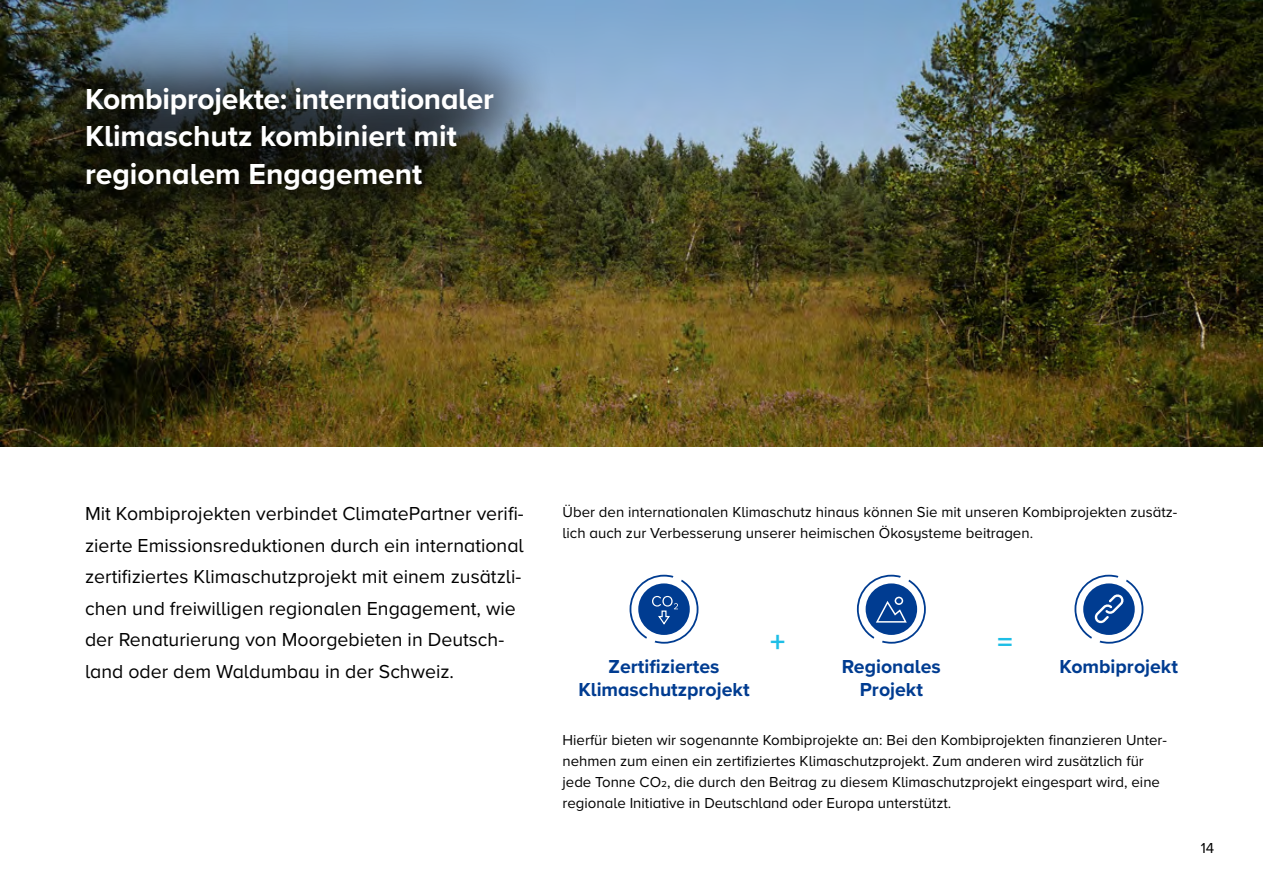
<style>
.page{position:relative;width:1263px;height:893px;background:#fff}
.page>*{position:absolute;margin:0;border:0;box-sizing:border-box;transform-origin:0 0}
.t1{font:700 30px/37.5px "Proxima Nova A";color:#fff}
.t2{font:700 30px "Proxima Nova A";color:#1ebee6}
.t3{font:19.5px/31.5px "Proxima Nova A";color:#000}
.t4{font:700 19.5px/22.5px "Proxima Nova A";color:#003c91;text-align:center}
.t5{font:15px/21px "Proxima Nova A";color:#000}
</style>
<div class="page">
<img style="left:0;top:0;width:1263px;height:446px">
<div style="left:18px;top:20px;width:542px;height:237px;background:#000;opacity:.75"></div>
<svg style="left:629px;top:575px;width:69px;height:69px"></svg>
<svg style="left:857px;top:575px;width:69px;height:69px"></svg>
<svg style="left:1074px;top:575px;width:69px;height:69px"></svg>
<h1 class="t1" style="left:85px;top:79px;width:410px">Kombiprojekte: internationaler<br>Klimaschutz kombiniert mit regionalem Engagement</h1>
<p class="t3" style="left:85px;top:497px;width:440px">Mit Kombiprojekten verbindet ClimatePartner verifi&shy;zierte Emissionsreduktionen durch ein international zertifiziertes Klimaschutzprojekt mit einem zusätzli&shy;chen und freiwilligen regionalen Engagement, wie der Renaturierung von Moorgebieten in Deutsch&shy;land oder dem Waldumbau in der Schweiz.</p>
<p class="t5" style="left:562px;top:500px;width:616px">Über den internationalen Klimaschutz hinaus können Sie mit unseren Kombiprojekten zusätz&shy;lich auch zur Verbesserung unserer heimischen Ökosysteme beitragen.</p>
<h1 class="t2" style="left:770px;top:620px;width:17px">+</h1>
<h1 class="t2" style="left:997px;top:620px;width:17px">=</h1>
<h2 class="t4" style="left:842px;top:655px;width:100px">Regionales</h2>
<h2 class="t4" style="left:1059px;top:655px;width:120px">Kombiprojekt</h2>
<h2 class="t4" style="left:860px;top:678px;width:65px">Projekt</h2>
<h2 class="t4" style="left:578px;top:655px;width:173px">Zertifiziertes<br>Klimaschutzprojekt</h2>
<p class="t5" style="left:562px;top:729px;width:606px">Hierfür bieten wir sogenannte Kombiprojekte an: Bei den Kombiprojekten finanzieren Unter&shy;nehmen zum einen ein zertifiziertes Klimaschutzprojekt. Zum anderen wird zusätzlich für jede Tonne CO2, die durch den Beitrag zu diesem Klimaschutzprojekt eingespart wird, eine regionale Initiative in Deutschland oder Europa unterstützt.</p>
<p class="t5" style="left:1201px;top:837px;width:15px">14</p>
</div>
